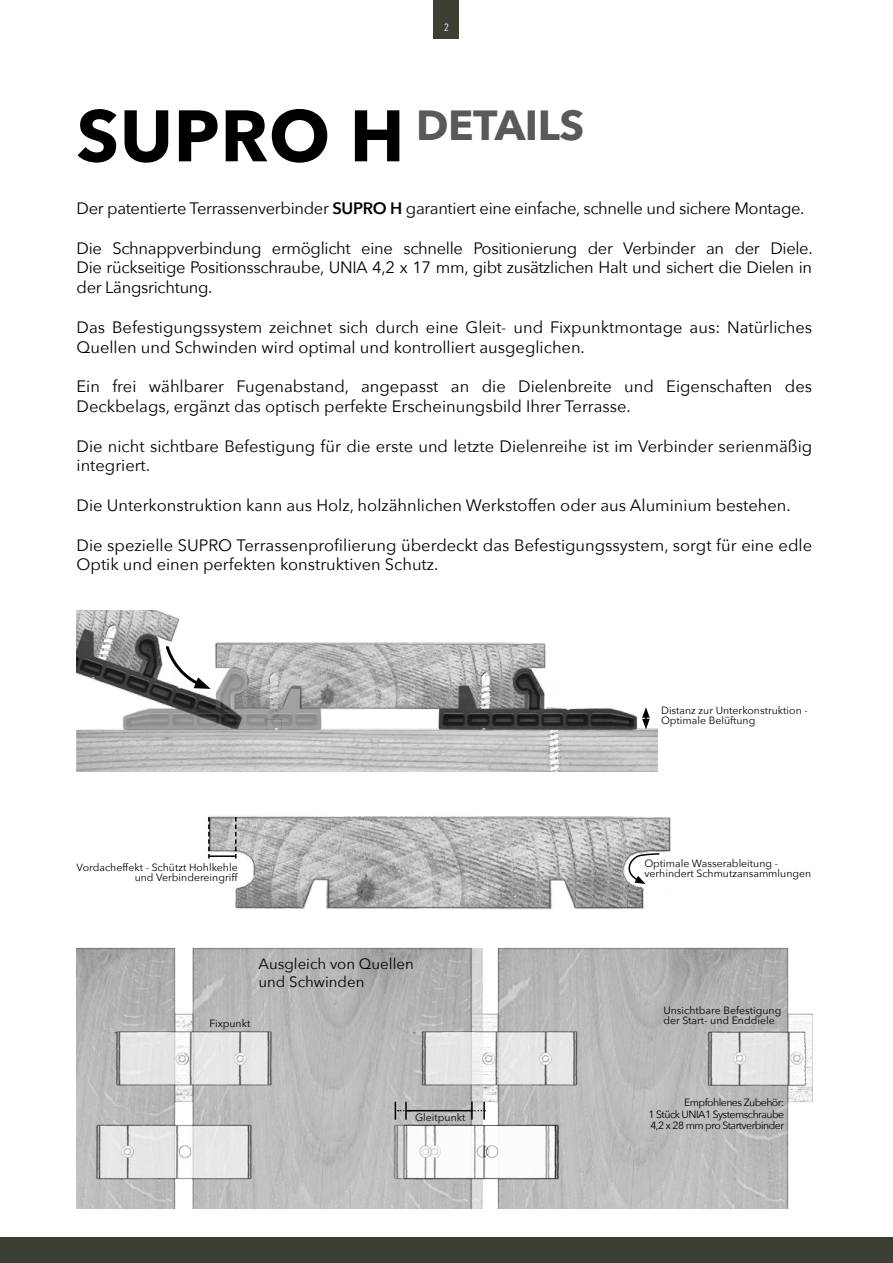
<style>
.page{position:relative;width:893px;height:1263px;background:#fff}
.page>*{position:absolute;margin:0;border:0;box-sizing:border-box;transform-origin:0 0}
.t1{font:700 42px "Avenir Next";letter-spacing:-.01em;color:#58595b}
.t2{font:16.5px/19.8px "Avenir Next";color:#000}
.t3{font:16.5px "Avenir Next";letter-spacing:-.02em;color:#000}
.t4{font:15px/18px "Avenir Next";color:#000}
.t5{font:10.5px/10.5px "Avenir Next";color:#000}
.t6{font:10.5px/12.6px "Avenir Next";letter-spacing:-.05em;color:#000;text-align:right}
.t7{font:10.5px "Avenir Next Condensed";color:#fff}
.s1{font-size:72px;color:#000}
.s2{font-weight:600}
</style>
<div class="page">
<img style="left:77px;top:947px;width:735px;height:262px">
<img style="left:208px;top:816px;width:463px;height:94px">
<img style="left:77px;top:610px;width:580px;height:162px">
<svg style="left:623px;top:852px;width:38px;height:32px"></svg>
<svg style="left:235px;top:817px;width:2px;height:41px"></svg>
<svg style="left:208px;top:817px;width:2px;height:41px"></svg>
<hr style="left:209px;top:855px;width:27px;height:2px;background:#000">
<svg style="left:164px;top:644px;width:47px;height:45px"></svg>
<svg style="left:642px;top:707px;width:8px;height:22px"></svg>
<div style="left:0;top:1237px;width:893px;height:26px;background:#3c3f34"></div>
<div style="left:434px;top:0;width:25px;height:38px;background:#3c3f34"></div>
<svg style="left:395px;top:1102px;width:15px;height:18px"></svg>
<hr style="left:406px;top:1110px;width:66px;height:1px;background:#000">
<svg style="left:471px;top:1102px;width:14px;height:18px"></svg>
<p class="t7" style="left:444px;top:18px;width:6px">2</p>
<h1 class="t1" style="left:76px;top:89px;width:507px"><span class="s1">SUPRO H</span> DETAILS</h1>
<p class="t3" style="left:77px;top:194px;width:729px">Der patentierte Terrassenverbinder <span class="s2">SUPRO H</span> garantiert eine einfache, schnelle und sichere Montage.</p>
<p class="t2" style="left:77px;top:237px;width:738px;text-align:justify">Die Schnappverbindung ermöglicht eine schnelle Positionierung der Verbinder an der Diele.<br>Die rückseitige Positionsschraube, UNIA 4,2 x 17 mm, gibt zusätzlichen Halt und sichert die Dielen in der Längsrichtung.</p>
<p class="t2" style="left:77px;top:316px;width:737px">Das Befestigungssystem zeichnet sich durch eine Gleit- und Fixpunktmontage aus: Natürliches<br>Quellen und Schwinden wird optimal und kontrolliert ausgeglichen.</p>
<p class="t2" style="left:77px;top:376px;width:737px">Ein frei wählbarer Fugenabstand, angepasst an die Dielenbreite und Eigenschaften des<br>Deckbelags, ergänzt das optisch perfekte Erscheinungsbild Ihrer Terrasse.</p>
<p class="t2" style="left:77px;top:435px;width:737px">Die nicht sichtbare Befestigung für die erste und letzte Dielenreihe ist im Verbinder serienmäßig integriert.</p>
<p class="t2" style="left:77px;top:495px;width:716px">Die Unterkonstruktion kann aus Holz, holzähnlichen Werkstoffen oder aus Aluminium bestehen.</p>
<p class="t2" style="left:77px;top:534px;width:737px">Die spezielle SUPRO Terrassenprofilierung überdeckt das Befestigungssystem, sorgt für eine edle<br>Optik und einen perfekten konstruktiven Schutz.</p>
<p class="t5" style="left:77px;top:861px;width:163px;text-align:right">Vordacheffekt - Schützt Hohlkehle und Verbindereingriff</p>
<p class="t4" style="left:259px;top:954px;width:157px">Ausgleich von Quellen und Schwinden</p>
<p class="t5" style="left:209px;top:1018px;width:42px">Fixpunkt</p>
<p class="t5" style="left:415px;top:1111px;width:52px">Gleitpunkt</p>
<p class="t5" style="left:661px;top:704px;width:148px">Distanz zur Unterkonstruktion -<br>Optimale Belüftung</p>
<p class="t5" style="left:644px;top:857px;width:168px">Optimale Wasserableitung - verhindert Schmutzansammlungen</p>
<p class="t5" style="left:663px;top:1004px;width:119px">Unsichtbare Befestigung der Start- und Enddiele</p>
<p class="t6" style="left:649px;top:1095px;width:137px">Empfohlenes Zubehör:<br>1 Stück UNIA1 Systemschraube</p>
<p class="t6" style="left:650px;top:1118px;width:135px">4,2 x 28 mm pro Startverbinder</p>
</div>
